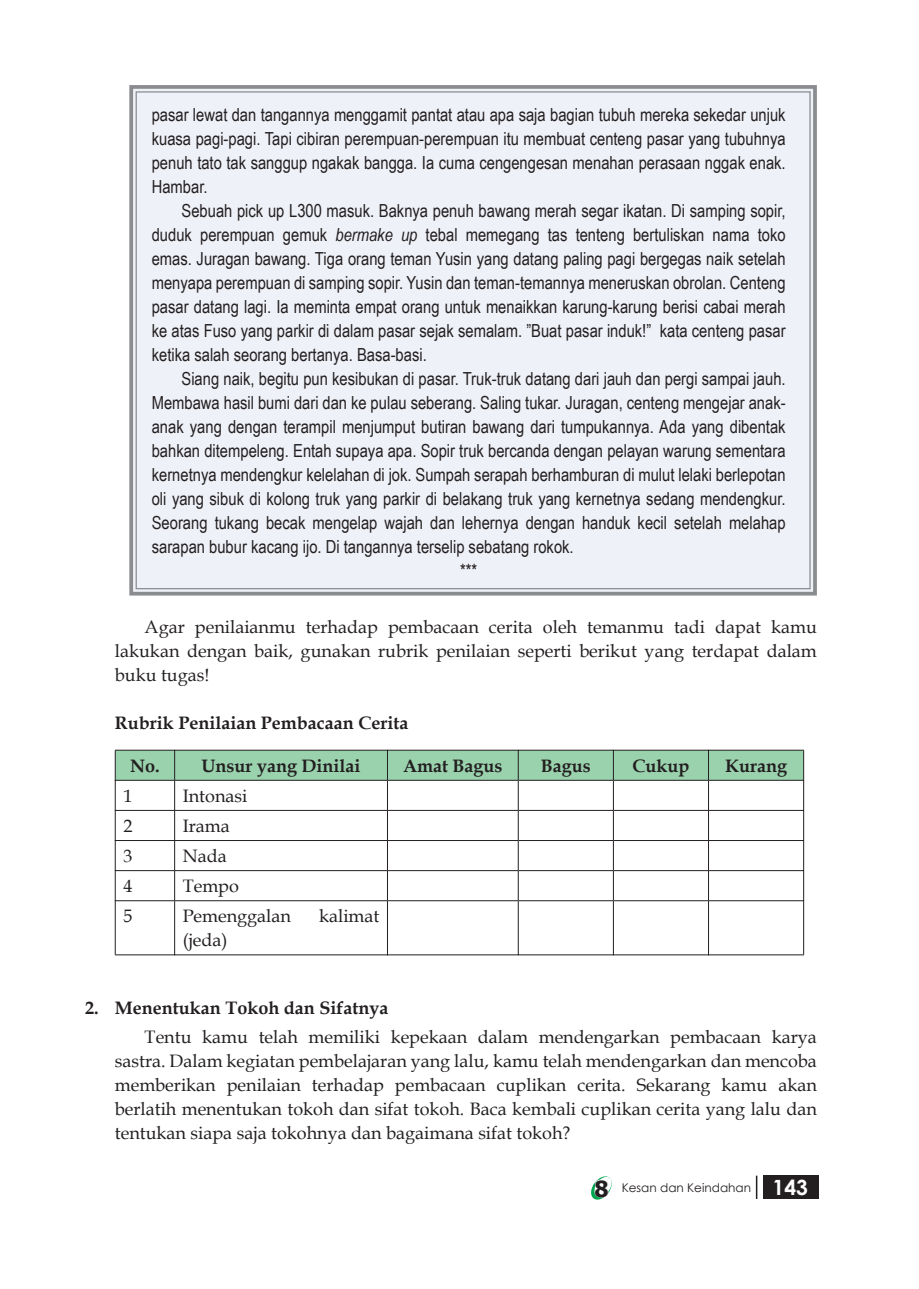
<style>
.page{position:relative;width:919px;height:1289px;background:#fff}
.page>*{position:absolute;margin:0;border:0;box-sizing:border-box;transform-origin:0 0}
.rubrikasi{font:18px/24px "Arial Narrow";color:#231f20;text-align:justify}
.isi_2{font:18px/24px "Book Antiqua";color:#231f20;text-align:justify}
.Isi{font:18px "Book Antiqua";color:#231f20}
.Isi-2{font:700 18px "Book Antiqua";color:#231f20}
.isi_2-2{font:700 18px "Book Antiqua";color:#231f20}
.sub_sub_bab{font:700 18px "Book Antiqua";color:#231f20}
.t1{font:12px "Century Gothic";color:#231f20}
.s1{font-style:italic}
.s2{font-family:"Tahoma";font-weight:700;font-size:22.2px}
.s3{font-weight:700;font-size:21px;color:#fff}
</style>
<div class="page">
<div style="left:763px;top:1175px;width:55px;height:23px;background:#231f20"></div>
<hr style="left:755px;top:1175px;width:2px;height:23px;background:#231f20">
<svg style="left:591px;top:1176px;width:21px;height:24px"></svg>
<hr style="left:115px;top:780px;width:1px;height:30px;background:#231f20">
<hr style="left:174px;top:780px;width:1px;height:30px;background:#231f20">
<hr style="left:387px;top:780px;width:1px;height:30px;background:#231f20">
<hr style="left:518px;top:780px;width:1px;height:30px;background:#231f20">
<hr style="left:613px;top:780px;width:1px;height:30px;background:#231f20">
<hr style="left:708px;top:780px;width:1px;height:30px;background:#231f20">
<svg style="left:115px;top:749px;width:689px;height:32px;background:#94c6a6"></svg>
<hr style="left:803px;top:780px;width:1px;height:30px;background:#231f20">
<hr style="left:115px;top:810px;width:1px;height:30px;background:#231f20">
<hr style="left:115px;top:810px;width:60px;height:1px;background:#231f20">
<hr style="left:174px;top:810px;width:1px;height:30px;background:#231f20">
<hr style="left:175px;top:810px;width:213px;height:1px;background:#231f20">
<hr style="left:387px;top:810px;width:1px;height:30px;background:#231f20">
<hr style="left:388px;top:810px;width:130px;height:1px;background:#231f20">
<hr style="left:518px;top:810px;width:1px;height:30px;background:#231f20">
<hr style="left:518px;top:810px;width:95px;height:1px;background:#231f20">
<hr style="left:613px;top:810px;width:1px;height:30px;background:#231f20">
<hr style="left:613px;top:810px;width:95px;height:1px;background:#231f20">
<hr style="left:708px;top:810px;width:1px;height:30px;background:#231f20">
<hr style="left:708px;top:810px;width:96px;height:1px;background:#231f20">
<hr style="left:803px;top:810px;width:1px;height:30px;background:#231f20">
<hr style="left:115px;top:840px;width:1px;height:30px;background:#231f20">
<hr style="left:115px;top:840px;width:60px;height:1px;background:#231f20">
<hr style="left:174px;top:840px;width:1px;height:30px;background:#231f20">
<hr style="left:175px;top:840px;width:213px;height:1px;background:#231f20">
<hr style="left:387px;top:840px;width:1px;height:30px;background:#231f20">
<hr style="left:388px;top:840px;width:130px;height:1px;background:#231f20">
<hr style="left:518px;top:840px;width:1px;height:30px;background:#231f20">
<hr style="left:518px;top:840px;width:95px;height:1px;background:#231f20">
<hr style="left:613px;top:840px;width:1px;height:30px;background:#231f20">
<hr style="left:613px;top:840px;width:95px;height:1px;background:#231f20">
<hr style="left:708px;top:840px;width:1px;height:30px;background:#231f20">
<hr style="left:708px;top:840px;width:96px;height:1px;background:#231f20">
<hr style="left:803px;top:840px;width:1px;height:30px;background:#231f20">
<hr style="left:115px;top:870px;width:60px;height:1px;background:#231f20">
<svg style="left:174px;top:871px;width:1px;height:29px"></svg>
<hr style="left:175px;top:870px;width:213px;height:1px;background:#231f20">
<svg style="left:387px;top:871px;width:1px;height:29px"></svg>
<hr style="left:388px;top:870px;width:130px;height:1px;background:#231f20">
<svg style="left:518px;top:871px;width:1px;height:29px"></svg>
<hr style="left:518px;top:870px;width:95px;height:1px;background:#231f20">
<svg style="left:613px;top:871px;width:1px;height:29px"></svg>
<hr style="left:613px;top:870px;width:95px;height:1px;background:#231f20">
<svg style="left:708px;top:871px;width:1px;height:29px"></svg>
<hr style="left:708px;top:870px;width:96px;height:1px;background:#231f20">
<hr style="left:115px;top:901px;width:1px;height:53px;background:#231f20">
<hr style="left:115px;top:900px;width:60px;height:1px;background:#231f20">
<svg style="left:115px;top:871px;width:1px;height:29px"></svg>
<hr style="left:115px;top:954px;width:59px;height:1px;background:#231f20">
<hr style="left:174px;top:901px;width:1px;height:54px;background:#231f20">
<hr style="left:175px;top:900px;width:213px;height:1px;background:#231f20">
<hr style="left:175px;top:954px;width:212px;height:1px;background:#231f20">
<hr style="left:387px;top:901px;width:1px;height:54px;background:#231f20">
<hr style="left:388px;top:900px;width:130px;height:1px;background:#231f20">
<hr style="left:388px;top:954px;width:130px;height:1px;background:#231f20">
<hr style="left:518px;top:901px;width:1px;height:54px;background:#231f20">
<hr style="left:518px;top:900px;width:95px;height:1px;background:#231f20">
<hr style="left:518px;top:954px;width:95px;height:1px;background:#231f20">
<hr style="left:613px;top:901px;width:1px;height:54px;background:#231f20">
<hr style="left:613px;top:900px;width:95px;height:1px;background:#231f20">
<hr style="left:613px;top:954px;width:95px;height:1px;background:#231f20">
<hr style="left:708px;top:901px;width:1px;height:54px;background:#231f20">
<hr style="left:708px;top:900px;width:96px;height:1px;background:#231f20">
<svg style="left:803px;top:871px;width:1px;height:29px"></svg>
<hr style="left:803px;top:901px;width:1px;height:53px;background:#231f20">
<hr style="left:708px;top:954px;width:96px;height:1px;background:#231f20">
<div style="left:129px;top:85px;width:688px;height:511px;background:#eff1f8"></div>
<p class="rubrikasi" style="left:152px;top:102px;width:635px">pasar lewat dan tangannya menggamit pantat atau apa saja bagian tubuh mereka sekedar unjuk kuasa pagi-pagi. Tapi cibiran perempuan-perempuan itu membuat centeng pasar yang tubuhnya penuh tato tak sanggup ngakak bangga. Ia cuma cengengesan menahan perasaan nggak enak.<br>Hambar.</p>
<p class="rubrikasi" style="left:152px;top:198px;width:635px;text-indent:30px">Sebuah pick up L300 masuk. Baknya penuh bawang merah segar ikatan. Di samping sopir, duduk perempuan gemuk <span class="s1">bermake up</span> tebal memegang tas tenteng bertuliskan nama toko emas. Juragan bawang. Tiga orang teman Yusin yang datang paling pagi bergegas naik setelah menyapa perempuan di samping sopir. Yusin dan teman-temannya meneruskan obrolan. Centeng pasar datang lagi. Ia meminta empat orang untuk menaikkan karung-karung berisi cabai merah ke atas Fuso yang parkir di dalam pasar sejak semalam. ”Buat pasar induk!” kata centeng pasar ketika salah seorang bertanya. Basa-basi.</p>
<p class="rubrikasi" style="left:152px;top:366px;width:635px;text-indent:30px">Siang naik, begitu pun kesibukan di pasar. Truk-truk datang dari jauh dan pergi sampai jauh.<br>Membawa hasil bumi dari dan ke pulau seberang. Saling tukar. Juragan, centeng mengejar anak&shy;anak yang dengan terampil menjumput butiran bawang dari tumpukannya. Ada yang dibentak bahkan ditempeleng. Entah supaya apa. Sopir truk bercanda dengan pelayan warung sementara kernetnya mendengkur kelelahan di jok. Sumpah serapah berhamburan di mulut lelaki berlepotan oli yang sibuk di kolong truk yang parkir di belakang truk yang kernetnya sedang mendengkur.<br>Seorang tukang becak mengelap wajah dan lehernya dengan handuk kecil setelah melahap sarapan bubur kacang ijo. Di tangannya terselip sebatang rokok.</p>
<p class="rubrikasi" style="left:460px;top:558px;width:19px">***</p>
<p class="isi_2" style="left:115px;top:614px;width:703px;text-indent:30px">Agar penilaianmu terhadap pembacaan cerita oleh temanmu tadi dapat kamu lakukan dengan baik, gunakan rubrik penilaian seperti berikut yang terdapat dalam buku tugas!</p>
<p class="isi_2-2" style="left:115px;top:710px;width:295px">Rubrik Penilaian Pembacaan Cerita</p>
<p class="Isi-2" style="left:130px;top:753px;width:31px">No.</p>
<p class="Isi-2" style="left:201px;top:753px;width:160px">Unsur yang Dinilai</p>
<p class="Isi-2" style="left:403px;top:753px;width:101px">Amat Bagus</p>
<p class="Isi-2" style="left:540px;top:753px;width:52px">Bagus</p>
<p class="Isi-2" style="left:632px;top:753px;width:58px">Cukup</p>
<p class="Isi-2" style="left:725px;top:753px;width:64px">Kurang</p>
<p class="Isi" style="left:123px;top:783px;width:10px">1</p>
<p class="Isi" style="left:183px;top:783px;width:66px">Intonasi</p>
<p class="Isi" style="left:123px;top:813px;width:10px">2</p>
<p class="Isi" style="left:183px;top:813px;width:49px">Irama</p>
<p class="Isi" style="left:123px;top:843px;width:10px">3</p>
<p class="Isi" style="left:183px;top:843px;width:45px">Nada</p>
<p class="Isi" style="left:123px;top:873px;width:10px">4</p>
<p class="Isi" style="left:183px;top:873px;width:58px">Tempo</p>
<p class="Isi" style="left:123px;top:903px;width:10px">5</p>
<p class="Isi" style="left:183px;top:903px;width:110px">Pemenggalan</p>
<p class="Isi" style="left:319px;top:903px;width:62px">kalimat</p>
<p class="Isi" style="left:183px;top:927px;width:46px">(jeda)</p>
<p class="sub_sub_bab" style="left:85px;top:995px;width:305px">2. Menentukan Tokoh dan Sifatnya</p>
<p class="isi_2" style="left:115px;top:1023px;width:703px;text-indent:30px">Tentu kamu telah memiliki kepekaan dalam mendengarkan pembacaan karya sastra. Dalam kegiatan pembelajaran yang lalu, kamu telah mendengarkan dan mencoba memberikan penilaian terhadap pembacaan cuplikan cerita. Sekarang kamu akan berlatih menentukan tokoh dan sifat tokoh. Baca kembali cuplikan cerita yang lalu dan tentukan siapa saja tokohnya dan bagaimana sifat tokoh?</p>
<p class="t1" style="left:594px;top:1178px;width:215px"><span class="s2">8</span> Kesan dan Keindahan <span class="s3">143</span></p>
</div>
